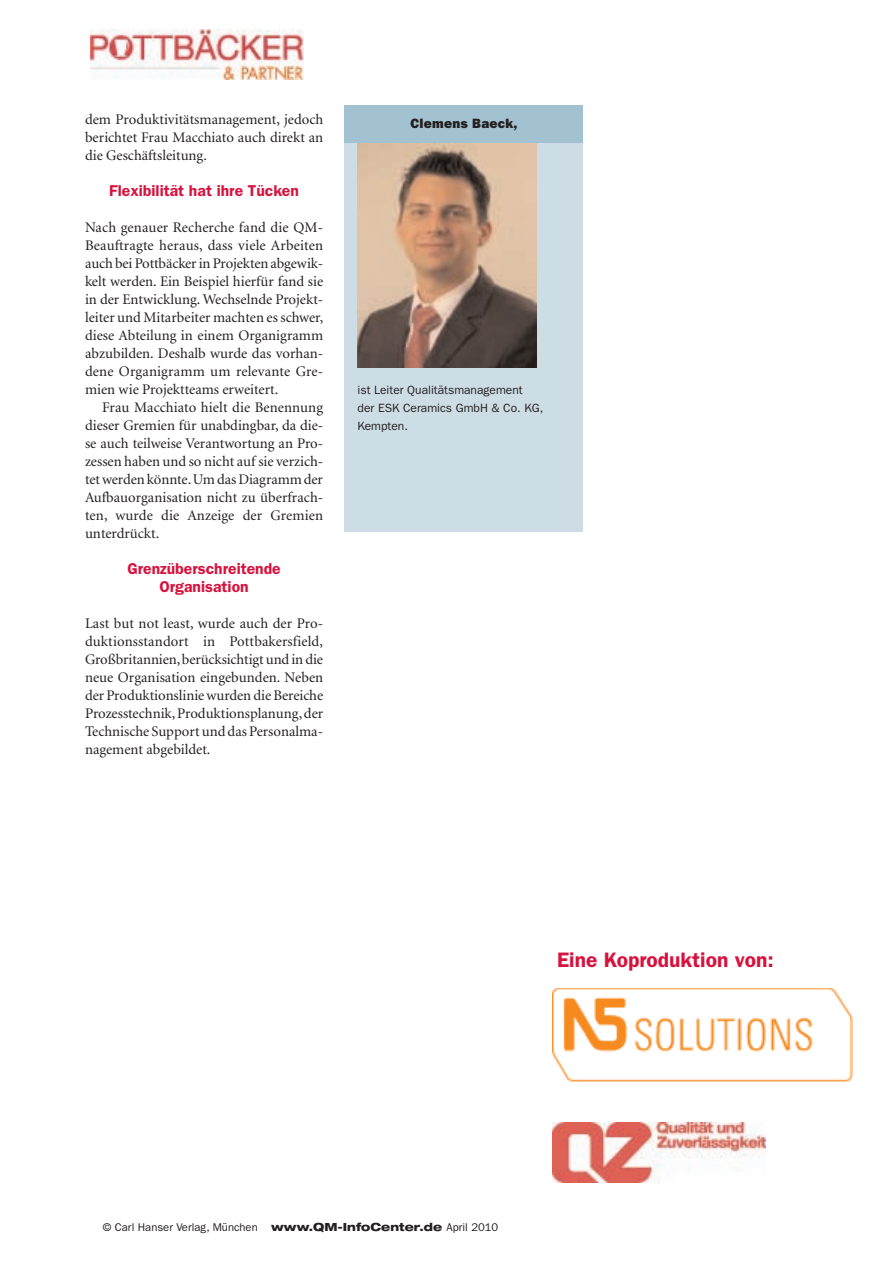
<style>
.page{position:relative;width:893px;height:1263px;background:#fff}
.page>*{position:absolute;margin:0;border:0;box-sizing:border-box;transform-origin:0 0}
.t1{font:600 21px "Franklin Gothic LT";color:#d7123e}
.t2{font:600 15.75px/18px "Franklin Gothic LT";color:#d7123e;text-align:center}
.t3{font:14.7px/18px "Minion";color:#231f20;text-align:justify}
.t4{font:800 13.5px "Franklin Gothic LT";letter-spacing:.02em;color:#231f20}
.t5{font:12px/18px "Franklin Gothic LT";color:#231f20}
.t6{font:11.25px "Franklin Gothic LT";color:#231f20}
.s1{font-family:"Helvetica Neue";font-weight:800;font-stretch:expanded}
</style>
<div class="page">
<img style="left:553px;top:988px;width:300px;height:94px">
<img style="left:553px;top:1123px;width:213px;height:60px">
<img style="left:91px;top:30px;width:213px;height:49px">
<div style="left:345px;top:143px;width:238px;height:389px;background:#cddde6"></div>
<img style="left:358px;top:144px;width:179px;height:223px">
<div style="left:345px;top:105px;width:238px;height:38px;background:#a3c2d1"></div>
<p class="t3" style="left:85px;top:112px;width:240px">dem Produktivitätsmanagement, jedoch berichtet Frau Macchiato auch direkt an die Geschäftsleitung.</p>
<p class="t2" style="left:109px;top:183px;width:191px">Flexibilität hat ihre Tücken</p>
<p class="t3" style="left:85px;top:220px;width:240px">Nach genauer Recherche fand die QM-Beauftragte heraus, dass viele Arbeiten auch bei Pottbäcker in Projekten abgewik&shy;kelt werden. Ein Beispiel hierfür fand sie in der Entwicklung. Wechselnde Projekt&shy;leiter und Mitarbeiter machten es schwer, diese Abteilung in einem Organigramm abzubilden. Deshalb wurde das vorhan&shy;dene Organigramm um relevante Gre&shy;mien wie Projektteams erweitert.</p>
<p class="t3" style="left:85px;top:400px;width:240px;text-indent:17px">Frau Macchiato hielt die Benennung dieser Gremien für unabdingbar, da die&shy;se auch teilweise Verantwortung an Pro&shy;zessen haben und so nicht auf sie verzich&shy;tet werden könnte. Um das Diagramm der Aufbauorganisation nicht zu überfrach&shy;ten, wurde die Anzeige der Gremien unterdrückt.</p>
<p class="t2" style="left:127px;top:561px;width:155px">Grenzüberschreitende<br>Organisation</p>
<p class="t3" style="left:85px;top:616px;width:240px">Last but not least, wurde auch der Pro&shy;duktionsstandort in Pottbakersfield, Großbritannien,berücksichtigt und in die neue Organisation eingebunden. Neben der Produktionslinie wurden die Bereiche Prozesstechnik, Produktionsplanung, der Technische Support und das Personalma&shy;nagement abgebildet.</p>
<p class="t4" style="left:410px;top:119px;width:109px">Clemens Baeck,</p>
<p class="t5" style="left:358px;top:382px;width:187px">ist Leiter Qualitätsmanagement<br>der ESK Ceramics GmbH &amp; Co. KG,<br>Kempten.</p>
<h1 class="t1" style="left:557px;top:953px;width:218px">Eine Koproduktion von:</h1>
<p class="t6" style="left:103px;top:1223px;width:397px">© Carl Hanser Verlag, München <span class="s1">www.QM-InfoCenter.de</span> April 2010</p>
</div>
